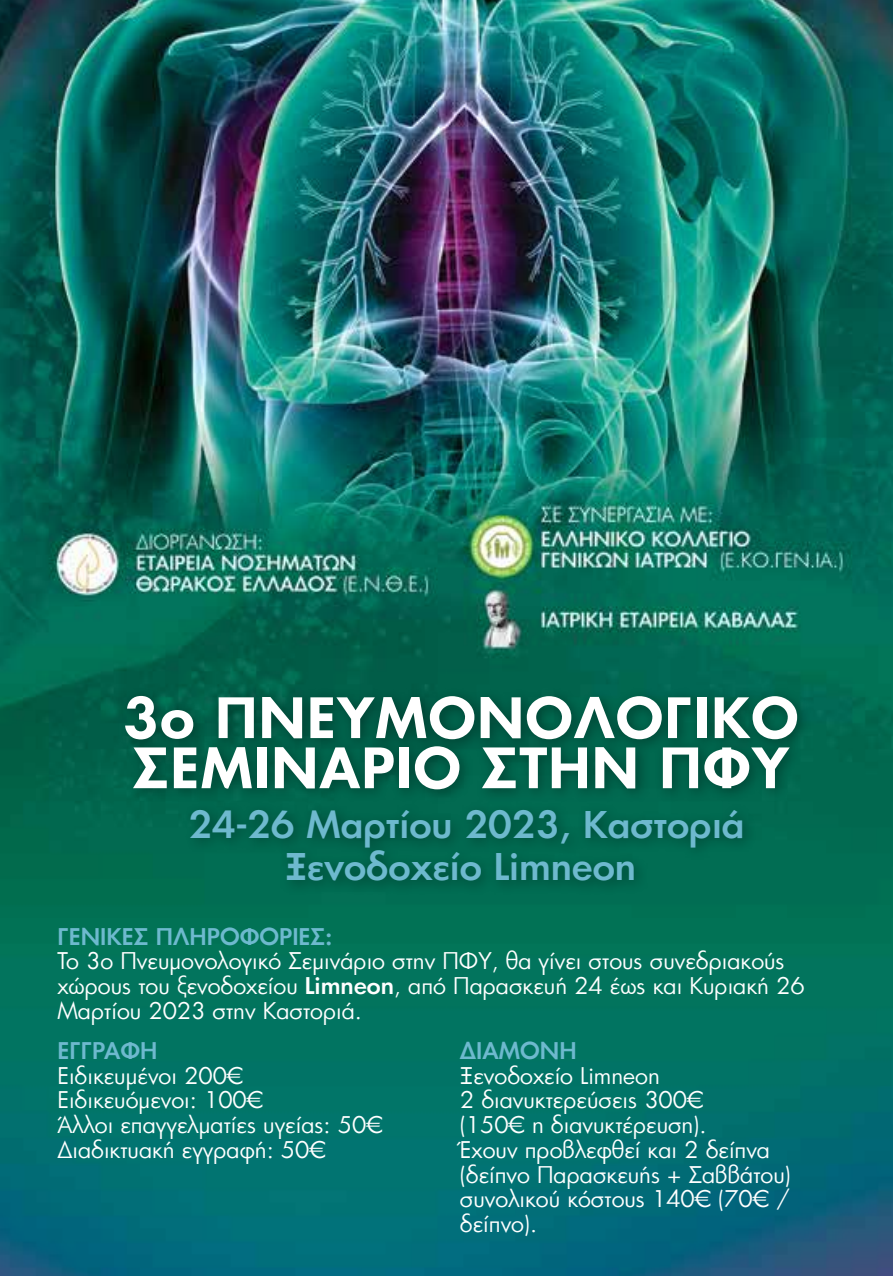
<style>
.page{position:relative;width:893px;height:1276px;background:#fff}
.page>*{position:absolute;margin:0;border:0;box-sizing:border-box;transform-origin:0 0}
.t1{font:600 54px/50.2px "PF Futura Neu";letter-spacing:.02em;color:#fff}
.t2{font:500 36px/42.8px "PF Futura Neu";color:#6eb9ce;text-align:center}
.t3{font:22.5px/24.8px "PF Futura Neu";color:#fff}
.t4{font:500 22.5px "PF Futura Neu";color:#6eb9ce}
.s1{font-weight:500}
</style>
<div class="page">
<img style="left:0;top:0;width:893px;height:1276px">
<div style="left:117px;top:687px;width:695px;height:209px;background:#000;opacity:.35"></div>
<h1 class="t1" style="left:123px;top:691px;width:678px">3ο ΠΝΕΥΜΟΝΟΛΟΓΙΚΟ<br>ΣΕΜΙΝΑΡΙΟ ΣΤΗΝ ΠΦΥ</h1>
<h2 class="t2" style="left:189px;top:802px;width:558px">24-26 Μαρτίου 2023, Καστοριά<br>Ξενοδοχείο Limneon</h2>
<p class="t4" style="left:57px;top:921px;width:277px">ΓΕΝΙΚΕΣ ΠΛΗΡΟΦΟΡΙΕΣ:</p>
<p class="t3" style="left:57px;top:948px;width:749px">Το 3ο Πνευμονολογικό Σεμινάριο στην ΠΦΥ, θα γίνει στους συνεδριακούς χώρους του ξενοδοχείου <span class="s1">Limneon</span>, από Παρασκευή 24 έως και Κυριακή 26<br>Μαρτίου 2023 στην Καστοριά.</p>
<p class="t4" style="left:57px;top:1035px;width:102px">ΕΓΓΡΑΦΗ</p>
<p class="t3" style="left:57px;top:1062px;width:327px">Ειδικευμένοι 200€<br>Ειδικευόμενοι: 100€<br>Άλλοι επαγγελματίες υγείας: 50€<br>Διαδικτυακή εγγραφή: 50€</p>
<p class="t4" style="left:460px;top:1035px;width:118px">ΔΙΑΜΟΝΗ</p>
<p class="t3" style="left:460px;top:1062px;width:332px">Ξενοδοχείο Limneon<br>2 διανυκτερεύσεις 300€<br>(150€ η διανυκτέρευση).<br>Έχουν προβλεφθεί και 2 δείπνα (δείπνο Παρασκευής + Σαββάτου) συνολικού κόστους 140€ (70€ / δείπνο).</p>
</div>
